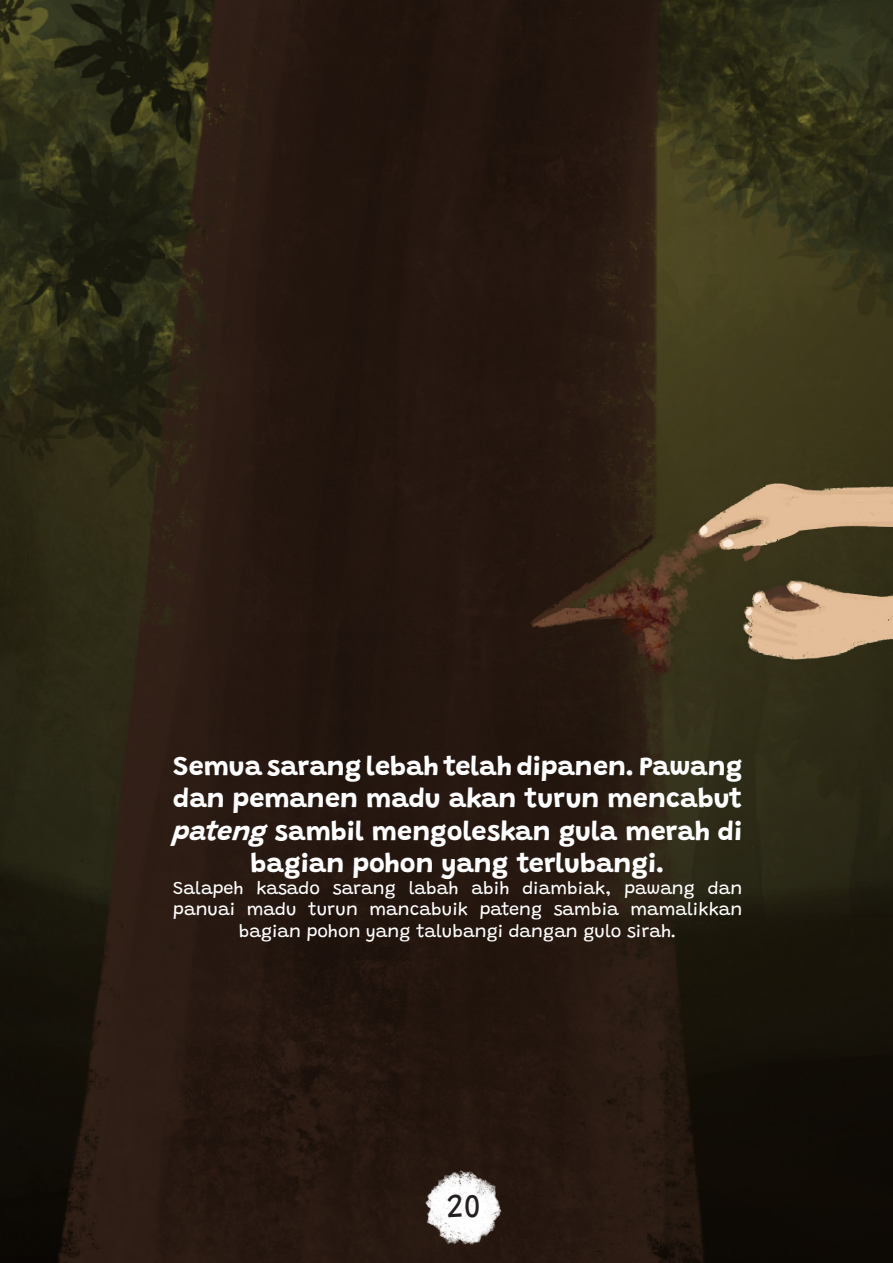
<style>
.page{position:relative;width:893px;height:1263px;background:#fff}
.page>*{position:absolute;margin:0;border:0;box-sizing:border-box;transform-origin:0 0}
.t1{font:33px "Grandstander";color:#231f20}
.t2{font:700 27px/32.4px "Grandstander";color:#fff;text-align:center}
.t3{font:18px/21.6px "Grandstander";color:#fff;text-align:center}
.s1{font-style:italic}
</style>
<div class="page">
<img style="left:0;top:0;width:893px;height:1263px">
<img style="left:410px;top:1161px;width:108px;height:102px">
<p class="t2" style="left:173px;top:747px;width:571px">Semua sarang lebah telah dipanen. Pawang dan pemanen madu akan turun mencabut <span class="s1">pateng</span> sambil mengoleskan gula merah di bagian pohon yang terlubangi.</p>
<p class="t3" style="left:173px;top:875px;width:571px">Salapeh kasado sarang labah abih diambiak, pawang dan panuai madu turun mancabuik pateng sambia mamalikkan bagian pohon yang talubangi dangan gulo sirah.</p>
<p class="t1" style="left:447px;top:1180px;width:36px">20</p>
</div>
